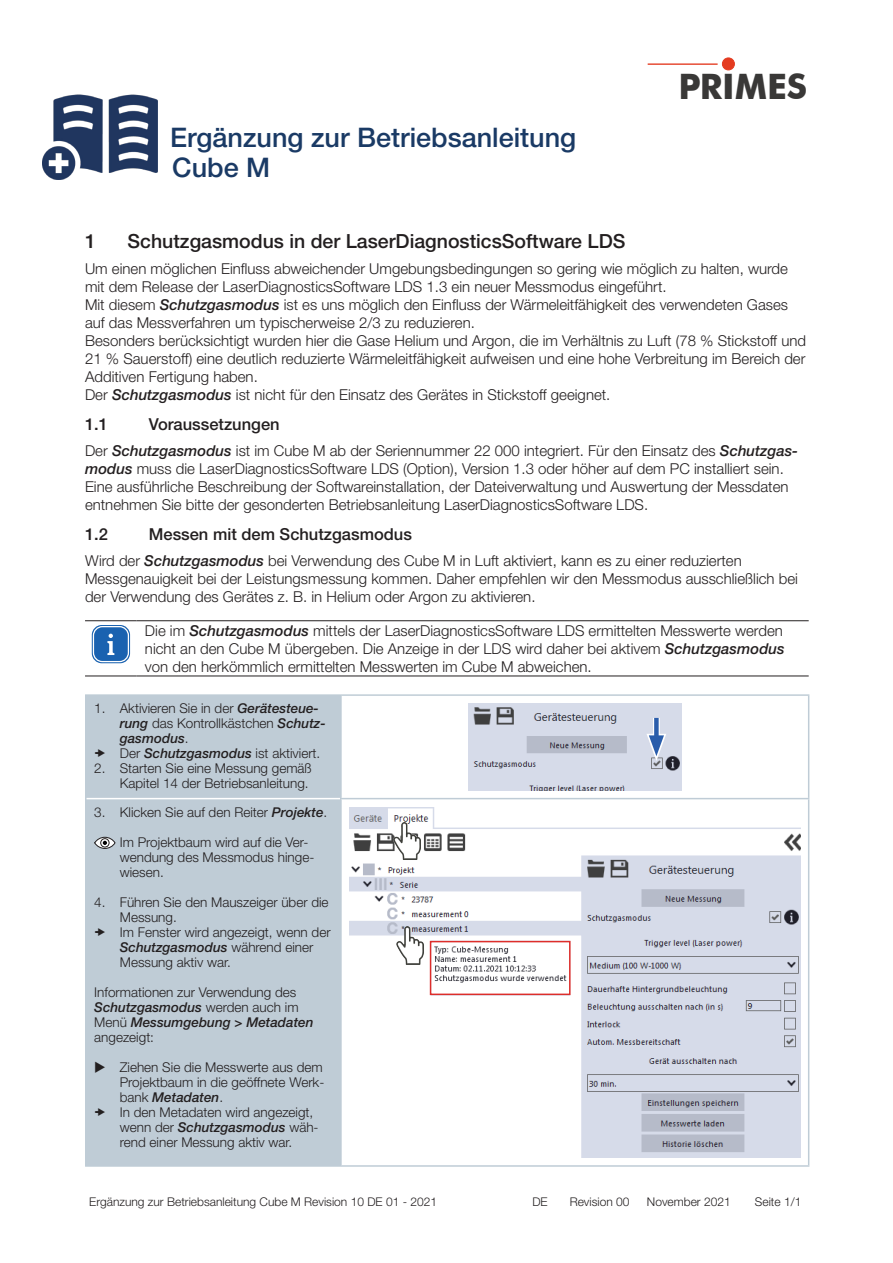
<style>
.page{position:relative;width:893px;height:1263px;background:#fff}
.page>*{position:absolute;margin:0;border:0;box-sizing:border-box;transform-origin:0 0}
.t1{font:500 27px/30px "Helvetica Neue LT Std";color:#1a3a65}
.t2{font:500 19.5px "Helvetica Neue LT Std";color:#231f20}
.t3{font:500 16.5px "Helvetica Neue LT Std";color:#231f20}
.t4{font:300 15px/18px "Helvetica Neue LT Std";color:#231f20}
.t5{font:300 13.5px/15px "Helvetica Neue LT Std";color:#231f20}
.t6{font:300 12px "Helvetica Neue LT Std";color:#231f20}
.s1{font-weight:500;font-style:italic}
</style>
<div class="page">
<div style="left:722px;top:58px;width:12px;height:12px;background:#e43b20;border-radius:50%"></div>
<div style="left:722px;top:58px;width:12px;height:12px;border:1px solid #e43b20;border-radius:50%"></div>
<hr style="left:648px;top:63px;width:70px;height:2px;background:#e43b20">
<img style="left:43px;top:94px;width:115px;height:85px">
<hr style="left:85px;top:620px;width:51px;height:1px;background:#231f20">
<hr style="left:136px;top:620px;width:673px;height:1px;background:#231f20">
<hr style="left:85px;top:676px;width:51px;height:1px;background:#231f20">
<hr style="left:136px;top:676px;width:673px;height:1px;background:#231f20">
<div style="left:92px;top:625px;width:38px;height:38px;background:#1a62b0;border-radius:10px"></div>
<svg style="left:107px;top:634px;width:7px;height:21px"></svg>
<div style="left:93px;top:626px;width:36px;height:36px;border:1px solid #fff;border-radius:9px"></div>
<div style="left:86px;top:695px;width:255px;height:104px;background:#bfccd6"></div>
<div style="left:86px;top:799px;width:255px;height:367px;background:#bfccd6"></div>
<hr style="left:85px;top:1165px;width:256px;height:2px;background:#bfccd6">
<hr style="left:85px;top:694px;width:256px;height:2px;background:#bfccd6">
<hr style="left:85px;top:696px;width:2px;height:103px;background:#bfccd6">
<hr style="left:85px;top:799px;width:2px;height:366px;background:#bfccd6">
<hr style="left:340px;top:799px;width:2px;height:366px;background:#bfccd6">
<hr style="left:808px;top:799px;width:1px;height:366px;background:#bfccd6">
<hr style="left:341px;top:1165px;width:468px;height:2px;background:#bfccd6">
<hr style="left:87px;top:798px;width:253px;height:1px;background:#fff">
<hr style="left:341px;top:694px;width:468px;height:2px;background:#bfccd6">
<hr style="left:340px;top:696px;width:2px;height:102px;background:#bfccd6">
<hr style="left:808px;top:696px;width:1px;height:102px;background:#bfccd6">
<hr style="left:340px;top:798px;width:469px;height:1px;background:#bfccd6">
<img style="left:468px;top:704px;width:213px;height:86px">
<div style="left:653px;top:718px;width:7px;height:27px;background:#fff"></div>
<div style="left:654px;top:718px;width:5px;height:26px;background:#2a5dab"></div>
<svg style="left:646px;top:734px;width:20px;height:27px"></svg>
<svg style="left:95px;top:837px;width:20px;height:11px"></svg>
<div style="left:94px;top:837px;width:21px;height:12px;border:1px solid #231f20;border-radius:50%"></div>
<svg style="left:101px;top:839px;width:8px;height:8px"></svg>
<div style="left:100px;top:838px;width:10px;height:9px;border:1px solid #231f20;border-radius:50%"></div>
<svg style="left:103px;top:841px;width:4px;height:4px"></svg>
<img style="left:349px;top:807px;width:451px;height:350px">
<img style="left:393px;top:822px;width:28px;height:38px">
<div style="left:430px;top:941px;width:141px;height:54px;border:2px solid #dd2e2b"></div>
<img style="left:396px;top:926px;width:28px;height:38px">
<h1 class="t1" style="left:170px;top:122px;width:408px">Ergänzung zur Betriebsanleitung<br>Cube M</h1>
<h2 class="t2" style="left:85px;top:229px;width:12px">1</h2>
<h2 class="t2" style="left:128px;top:229px;width:499px">Schutzgasmodus in der LaserDiagnosticsSoftware LDS</h2>
<p class="t4" style="left:85px;top:260px;width:722px">Um einen möglichen Einfluss abweichender Umgebungsbedingungen so gering wie möglich zu halten, wurde mit dem Release der LaserDiagnosticsSoftware LDS 1.3 ein neuer Messmodus eingeführt.<br>Mit diesem <span class="s1">Schutzgasmodus</span> ist es uns möglich den Einfluss der Wärmeleitfähigkeit des verwendeten Gases auf das Messverfahren um typischerweise 2/3 zu reduzieren.<br>Besonders berücksichtigt wurden hier die Gase Helium und Argon, die im Verhältnis zu Luft (78 % Stickstoff und 21 % Sauerstoff) eine deutlich reduzierte Wärmeleitfähigkeit aufweisen und eine hohe Verbreitung im Bereich der Additiven Fertigung haben.<br>Der <span class="s1">Schutzgasmodus</span> ist nicht für den Einsatz des Gerätes in Stickstoff geeignet.</p>
<p class="t3" style="left:85px;top:414px;width:24px">1.1</p>
<p class="t3" style="left:149px;top:414px;width:132px">Voraussetzungen</p>
<p class="t4" style="left:85px;top:442px;width:714px">Der <span class="s1">Schutzgasmodus</span> ist im Cube M ab der Seriennummer 22 000 integriert. Für den Einsatz des <span class="s1">Schutzgas&shy;modus</span> muss die LaserDiagnosticsSoftware LDS (Option), Version 1.3 oder höher auf dem PC installiert sein.<br>Eine ausführliche Beschreibung der Softwareinstallation, der Dateiverwaltung und Auswertung der Messdaten entnehmen Sie bitte der gesonderten Betriebsanleitung LaserDiagnosticsSoftware LDS.</p>
<p class="t3" style="left:85px;top:524px;width:24px">1.2</p>
<p class="t3" style="left:149px;top:524px;width:265px">Messen mit dem Schutzgasmodus</p>
<p class="t4" style="left:85px;top:552px;width:714px">Wird der <span class="s1">Schutzgasmodus</span> bei Verwendung des Cube M in Luft aktiviert, kann es zu einer reduzierten<br>Messgenauigkeit bei der Leistungsmessung kommen. Daher empfehlen wir den Messmodus ausschließlich bei der Verwendung des Gerätes z. B. in Helium oder Argon zu aktivieren.</p>
<p class="t4" style="left:145px;top:621px;width:641px;text-align:justify">Die im <span class="s1">Schutzgasmodus</span> mittels der LaserDiagnosticsSoftware LDS ermittelten Messwerte werden nicht an den Cube M übergeben. Die Anzeige in der LDS wird daher bei aktivem <span class="s1">Schutzgasmodus </span>von den herkömmlich ermittelten Messwerten im Cube M abweichen.</p>
<p class="t5" style="left:120px;top:701px;width:207px;text-indent:-26px">1. Aktivieren Sie in der <span class="s1">Gerätesteue&shy;rung</span> das Kontrollkästchen <span class="s1">Schutz&shy;gasmodus</span>.<br>Der <span class="s1">Schutzgasmodus</span> ist aktiviert.</p>
<p class="t5" style="left:94px;top:761px;width:219px;text-align:right">2. Starten Sie eine Messung gemäß<br>Kapitel 14 der Betriebsanleitung.</p>
<p class="t5" style="left:94px;top:804px;width:235px">3. Klicken Sie auf den Reiter <span class="s1">Projekte</span>.</p>
<p class="t5" style="left:120px;top:834px;width:196px">Im Projektbaum wird auf die Ver&shy;wendung des Messmodus hinge&shy;wiesen.</p>
<p class="t5" style="left:120px;top:894px;width:212px;text-indent:-26px">4. Führen Sie den Mauszeiger über die<br>Messung.<br>Im Fenster wird angezeigt, wenn der<br><span class="s1">Schutzgasmodus</span> während einer<br>Messung aktiv war.</p>
<p class="t5" style="left:94px;top:984px;width:221px">Informationen zur Verwendung des<br><span class="s1">Schutzgasmodus</span> werden auch im<br>Menü <span class="s1">Messumgebung &gt; Metadaten </span>angezeigt:</p>
<p class="t5" style="left:120px;top:1059px;width:206px">Ziehen Sie die Messwerte aus dem<br>Projektbaum in die geöffnete Werk&shy;bank <span class="s1">Metadaten</span>.<br>In den Metadaten wird angezeigt, wenn der <span class="s1">Schutzgasmodus</span> wäh&shy;rend einer Messung aktiv war.</p>
<p class="t6" style="left:89px;top:1194px;width:349px">Ergänzung zur Betriebsanleitung Cube M Revision 10 DE 01 - 2021</p>
<p class="t6" style="left:532px;top:1194px;width:17px">DE</p>
<p class="t6" style="left:570px;top:1194px;width:61px">Revision 00</p>
<p class="t6" style="left:647px;top:1194px;width:85px">November 2021</p>
<p class="t6" style="left:755px;top:1194px;width:48px">Seite 1/1</p>
</div>
